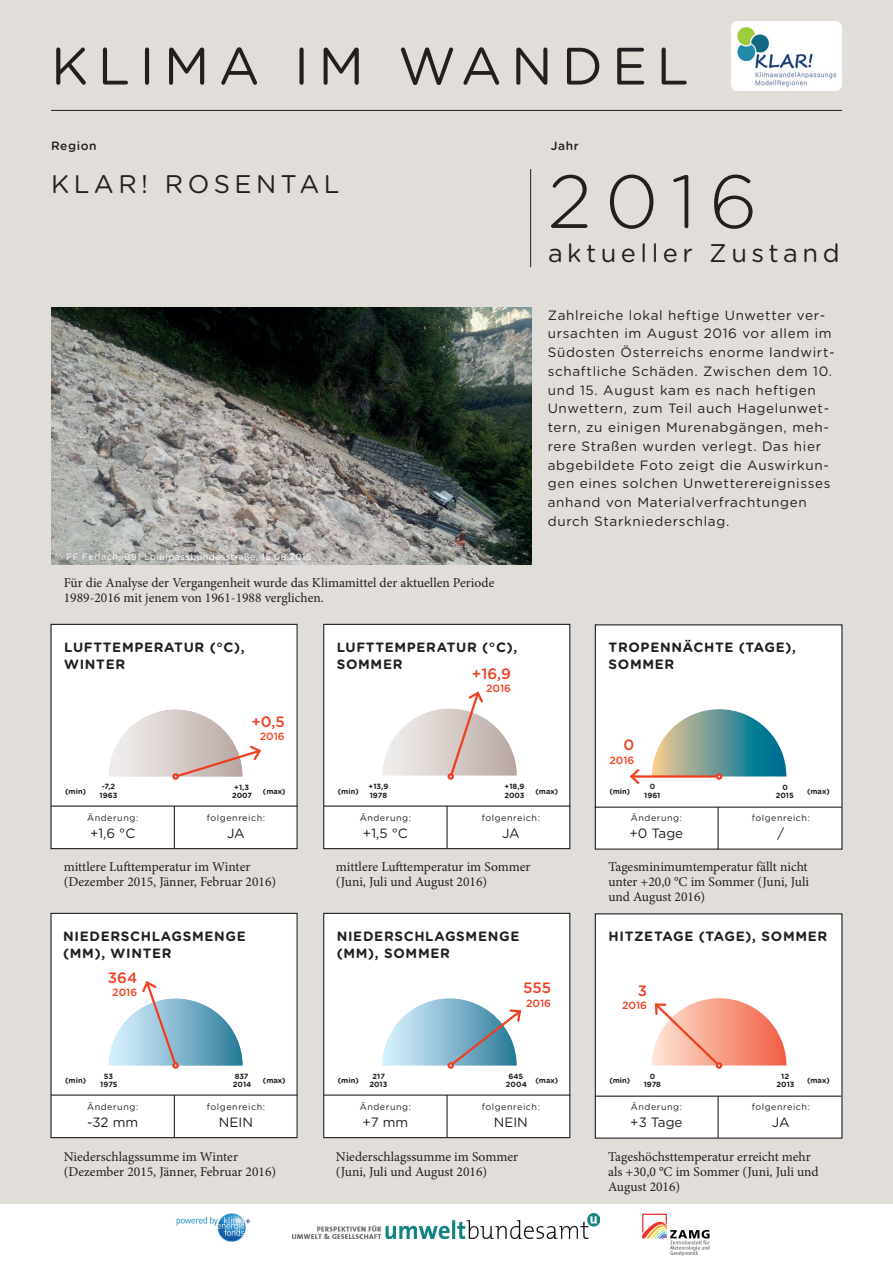
<style>
.page{position:relative;width:893px;height:1263px;background:#fff}
.page>*{position:absolute;margin:0;border:0;box-sizing:border-box;transform-origin:0 0}
.t1{font:300 75px "Gotham Rounded";color:#231f20}
.t2{font:52.5px "Gotham Rounded";letter-spacing:.175em;color:#231f20}
.t3{font:25.5px "Gotham Rounded";letter-spacing:.175em;color:#231f20}
.t4{font:500 15px "Gotham Rounded";color:#ef3e22}
.t5{font:13.5px/15px "Minion Pro";color:#231f20}
.t6{font:13.5px/18.8px "Gotham Rounded";letter-spacing:.05em;color:#231f20}
.t7{font:700 13.5px/16.5px "Gotham Rounded";letter-spacing:.05em;color:#231f20}
.t8{font:500 12px "Gotham Rounded";letter-spacing:.05em;color:#231f20}
.t9{font:500 10.5px "Gotham Rounded";color:#ef3e22}
.t10{font:9px "Gotham Rounded";letter-spacing:.06em;color:#231f20}
.t11{font:9px "Gotham Rounded";letter-spacing:.05em;color:#fff}
.t12{font:700 7.5px/8.4px "Gotham Rounded";color:#231f20;text-align:center}
</style>
<div class="page">
<div style="left:0;top:0;width:893px;height:1203px;background:#e1ddd9"></div>
<hr style="left:51px;top:110px;width:791px;height:1px;background:#231f20">
<hr style="left:530px;top:169px;width:1px;height:98px;background:#231f20">
<img style="left:731px;top:22px;width:111px;height:68px">
<img style="left:177px;top:1214px;width:73px;height:28px">
<img style="left:293px;top:1214px;width:307px;height:24px">
<svg style="left:642px;top:1214px;width:67px;height:42px"></svg>
<div style="left:51px;top:624px;width:246px;height:225px;background:#fff"></div>
<div style="left:50px;top:624px;width:248px;height:225px;border:1px solid #231f20"></div>
<div style="left:51px;top:913px;width:246px;height:224px;background:#fff"></div>
<div style="left:50px;top:913px;width:248px;height:225px;border:1px solid #231f20"></div>
<div style="left:595px;top:625px;width:247px;height:224px;background:#fff"></div>
<div style="left:595px;top:624px;width:247px;height:226px;border:1px solid #231f20"></div>
<div style="left:595px;top:914px;width:247px;height:224px;background:#fff"></div>
<div style="left:595px;top:913px;width:247px;height:226px;border:1px solid #231f20"></div>
<div style="left:324px;top:624px;width:246px;height:225px;background:#fff"></div>
<div style="left:323px;top:624px;width:247px;height:225px;border:1px solid #231f20"></div>
<div style="left:324px;top:913px;width:246px;height:224px;background:#fff"></div>
<div style="left:323px;top:913px;width:247px;height:225px;border:1px solid #231f20"></div>
<hr style="left:51px;top:805px;width:247px;height:2px;background:#231f20">
<hr style="left:51px;top:1094px;width:247px;height:2px;background:#231f20">
<hr style="left:174px;top:806px;width:1px;height:42px;background:#231f20">
<hr style="left:174px;top:1095px;width:1px;height:42px;background:#231f20">
<hr style="left:324px;top:805px;width:246px;height:2px;background:#231f20">
<hr style="left:324px;top:1094px;width:246px;height:2px;background:#231f20">
<hr style="left:446px;top:806px;width:2px;height:42px;background:#231f20">
<hr style="left:446px;top:1095px;width:2px;height:42px;background:#231f20">
<hr style="left:595px;top:806px;width:246px;height:2px;background:#231f20">
<hr style="left:595px;top:1095px;width:246px;height:2px;background:#231f20">
<hr style="left:717px;top:807px;width:2px;height:42px;background:#231f20">
<hr style="left:717px;top:1096px;width:2px;height:42px;background:#231f20">
<img style="left:51px;top:308px;width:480px;height:256px">
<hr style="left:631px;top:775px;width:88px;height:3px;background:#ef3e22">
<svg style="left:629px;top:769px;width:12px;height:15px"></svg>
<svg style="left:109px;top:710px;width:152px;height:69px"></svg>
<div style="left:172px;top:773px;width:7px;height:7px;border:2px solid #ef3e22;border-radius:50%"></div>
<svg style="left:109px;top:981px;width:133px;height:87px"></svg>
<div style="left:172px;top:1062px;width:7px;height:7px;border:2px solid #ef3e22;border-radius:50%"></div>
<svg style="left:382px;top:691px;width:135px;height:88px"></svg>
<div style="left:447px;top:773px;width:7px;height:7px;border:2px solid #ef3e22;border-radius:50%"></div>
<svg style="left:382px;top:998px;width:140px;height:70px"></svg>
<div style="left:447px;top:1062px;width:7px;height:7px;border:2px solid #ef3e22;border-radius:50%"></div>
<svg style="left:652px;top:709px;width:134px;height:70px"></svg>
<div style="left:716px;top:773px;width:6px;height:7px;border:2px solid #ef3e22;border-radius:50%"></div>
<svg style="left:652px;top:998px;width:134px;height:70px"></svg>
<div style="left:716px;top:1062px;width:6px;height:7px;border:2px solid #ef3e22;border-radius:50%"></div>
<h2 class="t2" style="left:51px;top:30px;width:639px">KLIMA IM WANDEL</h2>
<p class="t8" style="left:51px;top:137px;width:47px">Region</p>
<p class="t8" style="left:551px;top:137px;width:29px">Jahr</p>
<h3 class="t3" style="left:51px;top:166px;width:290px">KLAR! ROSENTAL</h3>
<h1 class="t1" style="left:548px;top:151px;width:211px">2016</h1>
<h3 class="t3" style="left:548px;top:235px;width:293px">aktueller Zustand</h3>
<p class="t11" style="left:55px;top:551px;width:258px">© FF Ferlach, B91 Loiblpassbundesstraße, 15.08.2016</p>
<p class="t5" style="left:64px;top:575px;width:432px">Für die Analyse der Vergangenheit wurde das Klimamittel der aktuellen Periode<br>1989-2016 mit jenem von 1961-1988 verglichen.</p>
<p class="t6" style="left:548px;top:305px;width:289px">Zahlreiche lokal heftige Unwetter ver&shy;ursachten im August 2016 vor allem im Südosten Österreichs enorme landwirt&shy;schaftliche Schäden. Zwischen dem 10. und 15. August kam es nach heftigen Unwettern, zum Teil auch Hagelunwet&shy;tern, zu einigen Murenabgängen, meh&shy;rere Straßen wurden verlegt. Das hier abgebildete Foto zeigt die Auswirkun&shy;gen eines solchen Unwetterereignisses anhand von Materialverfrachtungen durch Starkniederschlag.</p>
<p class="t7" style="left:64px;top:639px;width:182px">LUFTTEMPERATUR (°C),<br>WINTER</p>
<p class="t7" style="left:337px;top:639px;width:182px">LUFTTEMPERATUR (°C),<br>SOMMER</p>
<p class="t4" style="left:472px;top:663px;width:41px">+16,9</p>
<p class="t7" style="left:609px;top:639px;width:189px">TROPENNÄCHTE (TAGE),<br>SOMMER</p>
<p class="t9" style="left:486px;top:681px;width:27px">2016</p>
<p class="t4" style="left:251px;top:711px;width:35px">+0,5</p>
<p class="t9" style="left:260px;top:729px;width:27px">2016</p>
<p class="t4" style="left:623px;top:734px;width:12px">0</p>
<p class="t9" style="left:609px;top:753px;width:27px">2016</p>
<p class="t12" style="left:65px;top:787px;width:22px">(min)</p>
<p class="t12" style="left:102px;top:781px;width:15px">-7,2</p>
<p class="t12" style="left:100px;top:791px;width:19px">1963</p>
<p class="t12" style="left:234px;top:782px;width:16px">+1,3</p>
<p class="t12" style="left:232px;top:791px;width:22px">2007</p>
<p class="t12" style="left:263px;top:787px;width:24px">(max)</p>
<p class="t12" style="left:338px;top:787px;width:22px">(min)</p>
<p class="t12" style="left:369px;top:781px;width:21px">+13,9</p>
<p class="t12" style="left:505px;top:781px;width:21px">+18,9</p>
<p class="t12" style="left:370px;top:791px;width:19px">1978</p>
<p class="t12" style="left:504px;top:791px;width:22px">2003</p>
<p class="t12" style="left:536px;top:787px;width:24px">(max)</p>
<p class="t12" style="left:609px;top:787px;width:22px">(min)</p>
<p class="t12" style="left:650px;top:781px;width:7px">0</p>
<p class="t12" style="left:782px;top:782px;width:7px">0</p>
<p class="t12" style="left:644px;top:791px;width:18px">1961</p>
<p class="t12" style="left:776px;top:791px;width:19px">2015</p>
<p class="t12" style="left:807px;top:787px;width:24px">(max)</p>
<p class="t10" style="left:87px;top:812px;width:53px">Änderung:</p>
<p class="t6" style="left:90px;top:823px;width:47px">+1,6 °C</p>
<p class="t10" style="left:207px;top:812px;width:60px">folgenreich:</p>
<p class="t6" style="left:227px;top:823px;width:19px">JA</p>
<p class="t10" style="left:360px;top:812px;width:53px">Änderung:</p>
<p class="t6" style="left:363px;top:823px;width:46px">+1,5 °C</p>
<p class="t10" style="left:482px;top:812px;width:60px">folgenreich:</p>
<p class="t6" style="left:502px;top:823px;width:19px">JA</p>
<p class="t10" style="left:631px;top:812px;width:53px">Änderung:</p>
<p class="t6" style="left:630px;top:823px;width:55px">+0 Tage</p>
<p class="t10" style="left:752px;top:812px;width:60px">folgenreich:</p>
<p class="t6" style="left:777px;top:823px;width:8px">/</p>
<p class="t5" style="left:64px;top:859px;width:214px">mittlere Lufttemperatur im Winter (Dezember 2015, Jänner, Februar 2016)</p>
<p class="t5" style="left:336px;top:859px;width:196px">mittlere Lufttemperatur im Sommer (Juni, Juli und August 2016)</p>
<p class="t5" style="left:608px;top:859px;width:202px;text-align:justify">Tagesminimumtemperatur fällt nicht unter +20,0 °C im Sommer (Juni, Juli und August 2016)</p>
<p class="t7" style="left:63px;top:927px;width:184px">NIEDERSCHLAGSMENGE (MM), WINTER</p>
<p class="t7" style="left:337px;top:927px;width:184px">NIEDERSCHLAGSMENGE</p>
<p class="t7" style="left:609px;top:927px;width:220px">HITZETAGE (TAGE), SOMMER</p>
<p class="t7" style="left:337px;top:944px;width:115px">(MM), SOMMER</p>
<p class="t4" style="left:108px;top:967px;width:31px">364</p>
<p class="t9" style="left:112px;top:985px;width:27px">2016</p>
<p class="t4" style="left:523px;top:977px;width:30px">555</p>
<p class="t4" style="left:638px;top:980px;width:11px">3</p>
<p class="t9" style="left:526px;top:996px;width:27px">2016</p>
<p class="t9" style="left:622px;top:998px;width:27px">2016</p>
<p class="t12" style="left:65px;top:1076px;width:22px">(min)</p>
<p class="t12" style="left:104px;top:1071px;width:11px">53</p>
<p class="t12" style="left:100px;top:1080px;width:19px">1975</p>
<p class="t12" style="left:235px;top:1071px;width:15px">837</p>
<p class="t12" style="left:508px;top:1071px;width:16px">645</p>
<p class="t12" style="left:369px;top:1071px;width:19px">217<br>2013</p>
<p class="t12" style="left:338px;top:1076px;width:22px">(min)</p>
<p class="t12" style="left:263px;top:1076px;width:24px">(max)</p>
<p class="t12" style="left:233px;top:1080px;width:20px">2014</p>
<p class="t12" style="left:506px;top:1080px;width:23px">2004</p>
<p class="t12" style="left:536px;top:1076px;width:24px">(max)</p>
<p class="t12" style="left:609px;top:1076px;width:22px">(min)</p>
<p class="t12" style="left:650px;top:1071px;width:7px">0</p>
<p class="t12" style="left:781px;top:1071px;width:9px">12</p>
<p class="t12" style="left:644px;top:1080px;width:19px">1978</p>
<p class="t12" style="left:777px;top:1080px;width:19px">2013</p>
<p class="t12" style="left:807px;top:1076px;width:24px">(max)</p>
<p class="t10" style="left:87px;top:1101px;width:53px">Änderung:</p>
<p class="t10" style="left:207px;top:1101px;width:60px">folgenreich:</p>
<p class="t10" style="left:360px;top:1101px;width:53px">Änderung:</p>
<p class="t10" style="left:482px;top:1101px;width:60px">folgenreich:</p>
<p class="t10" style="left:631px;top:1101px;width:53px">Änderung:</p>
<p class="t10" style="left:752px;top:1101px;width:60px">folgenreich:</p>
<p class="t6" style="left:87px;top:1112px;width:53px">-32 mm</p>
<p class="t6" style="left:219px;top:1112px;width:36px">NEIN</p>
<p class="t6" style="left:362px;top:1112px;width:47px">+7 mm</p>
<p class="t6" style="left:494px;top:1112px;width:36px">NEIN</p>
<p class="t6" style="left:630px;top:1112px;width:54px">+3 Tage</p>
<p class="t6" style="left:772px;top:1112px;width:19px">JA</p>
<p class="t5" style="left:64px;top:1149px;width:214px">Niederschlagssumme im Winter (Dezember 2015, Jänner, Februar 2016)</p>
<p class="t5" style="left:336px;top:1149px;width:184px">Niederschlagssumme im Sommer (Juni, Juli und August 2016)</p>
<p class="t5" style="left:608px;top:1149px;width:212px">Tageshöchsttemperatur erreicht mehr als +30,0 °C im Sommer (Juni, Juli und<br>August 2016)</p>
</div>
